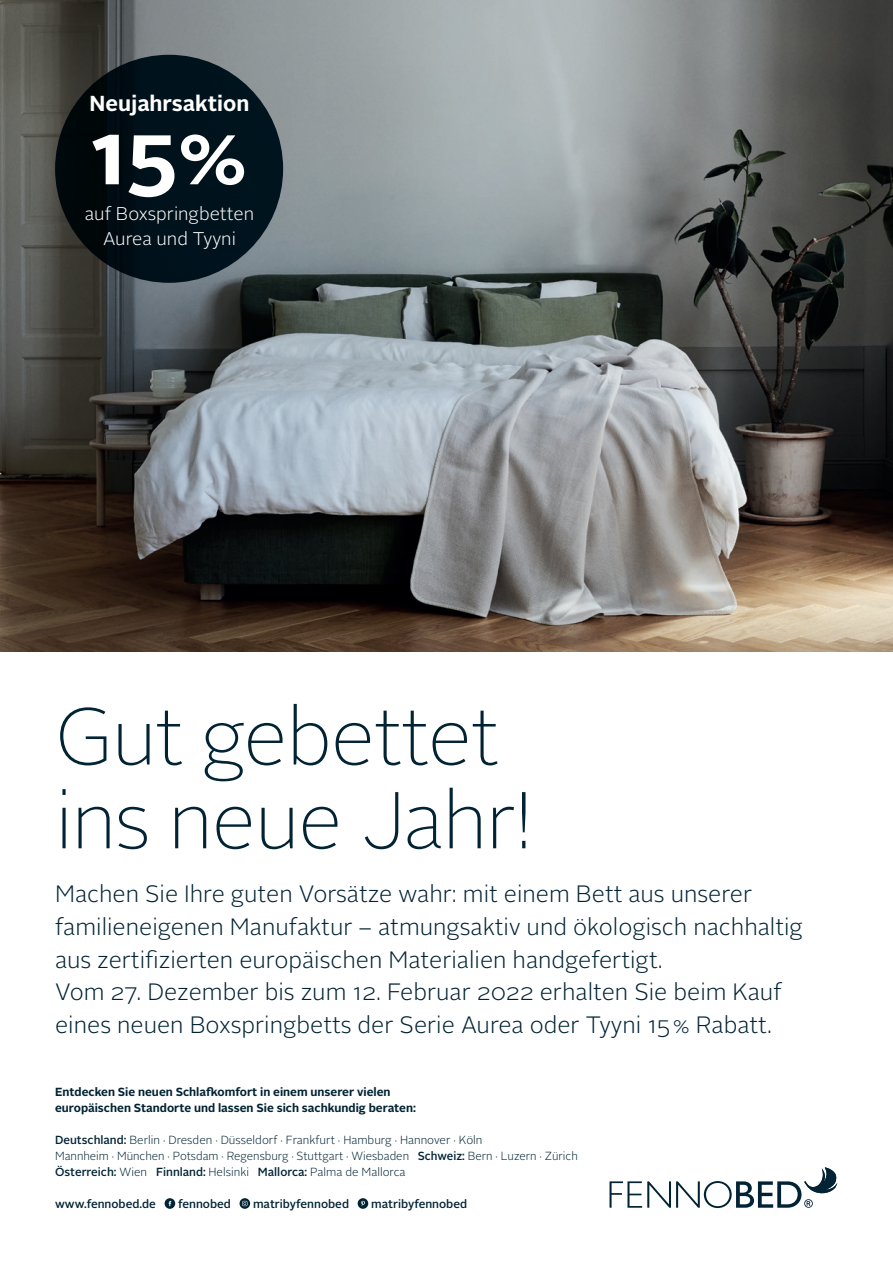
<style>
.page{position:relative;width:893px;height:1263px;background:#fff}
.page>*{position:absolute;margin:0;border:0;box-sizing:border-box;transform-origin:0 0}
.t1{font:700 86.7px "Alright Sans";color:#fff}
.t2{font:100 80.25px/83.8px "Alright Sans";letter-spacing:-.02em;color:#012334}
.t3{font:300 23.7px/32.7px "Alright Sans";color:#012334}
.t4{font:700 21.75px "Alright Sans";color:#fff}
.t5{font:300 18.45px/24.2px "Alright Sans";color:#fff;text-align:center}
.t6{font:300 11.7px/16px "Alright Sans";color:#012334}
.t7{font:700 11.7px/16px "Alright Sans";color:#012334}
.t8{font:500 11.7px "Alright Sans";color:#012334}
.s1{font-weight:500}
</style>
<div class="page">
<svg style="left:609px;top:1167px;width:229px;height:41px"></svg>
<svg style="left:165px;top:1198px;width:10px;height:11px"></svg>
<svg style="left:240px;top:1198px;width:10px;height:11px"></svg>
<svg style="left:242px;top:1201px;width:5px;height:5px"></svg>
<div style="left:358px;top:1198px;width:10px;height:11px;background:#012334;border-radius:50%"></div>
<svg style="left:361px;top:1201px;width:4px;height:5px"></svg>
<img style="left:0;top:0;width:893px;height:652px">
<div style="left:55px;top:55px;width:228px;height:228px;background:linear-gradient(to right,#00080b,#001724);border-radius:50%"></div>
<p class="t4" style="left:90px;top:88px;width:161px">Neujahrsaktion</p>
<h1 class="t1" style="left:91px;top:93px;width:158px">15%</h1>
<p class="t5" style="left:85px;top:202px;width:171px">auf Boxspringbetten<br>Aurea und Tyyni</p>
<h2 class="t2" style="left:55px;top:696px;width:480px">Gut gebettet ins neue Jahr!</h2>
<p class="t3" style="left:55px;top:878px;width:749px">Machen Sie Ihre guten Vorsätze wahr: mit einem Bett aus unserer familieneigenen Manufaktur – atmungsaktiv und ökologisch nachhaltig aus zertifizierten europäischen Materialien handgefertigt.<br>Vom 27. Dezember bis zum 12. Februar 2022 erhalten Sie beim Kauf eines neuen Boxspringbetts der Serie Aurea oder Tyyni 15 % Rabatt.</p>
<p class="t7" style="left:55px;top:1084px;width:362px">Entdecken Sie neuen Schlafkomfort in einem unserer vielen europäischen Standorte und lassen Sie sich sachkundig beraten:</p>
<p class="t6" style="left:55px;top:1132px;width:524px"><span class="s1">Deutschland:</span> Berlin · Dresden · Düsseldorf · Frankfurt · Hamburg · Hannover · Köln<br>Mannheim · München · Potsdam · Regensburg · Stuttgart · Wiesbaden <span class="s1">Schweiz:</span> Bern · Luzern · Zürich<br><span class="s1">Österreich:</span> Wien <span class="s1">Finnland:</span> Helsinki <span class="s1">Mallorca:</span> Palma de Mallorca</p>
<p class="t8" style="left:55px;top:1196px;width:102px">www.fennobed.de</p>
<p class="t8" style="left:178px;top:1196px;width:54px">fennobed</p>
<p class="t8" style="left:253px;top:1196px;width:98px">matribyfennobed</p>
<p class="t8" style="left:371px;top:1196px;width:98px">matribyfennobed</p>
</div>
